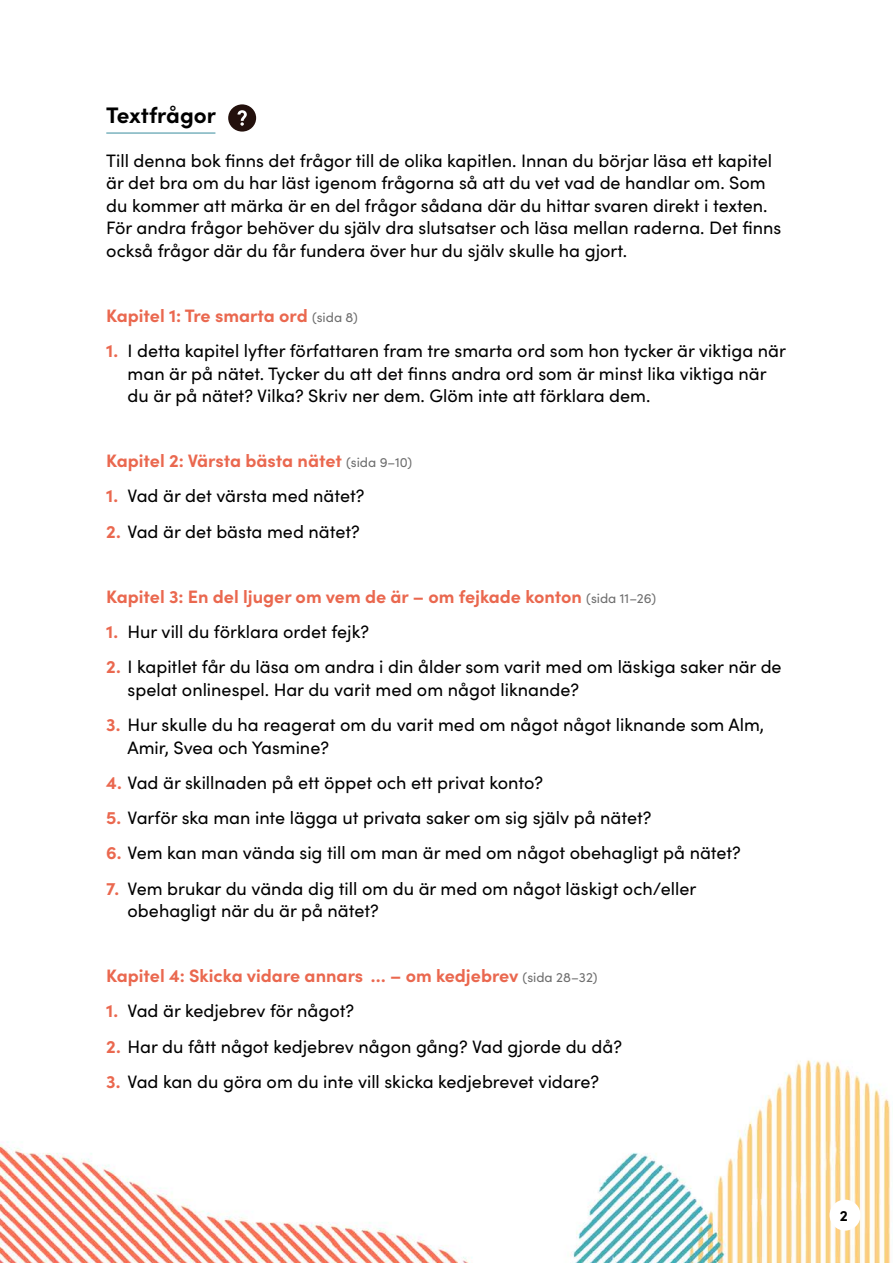
<style>
.page{position:relative;width:893px;height:1263px;background:#fff}
.page>*{position:absolute;margin:0;border:0;box-sizing:border-box;transform-origin:0 0}
.t1{font:700 22.5px "Sofia Pro";color:#000}
.t2{font:18px/22.5px "Sofia Pro";color:#000}
.t3{font:700 18px "Sofia Pro";color:#ea684f}
.t4{font:700 15px "Sofia Pro";color:#000}
.s1{font-weight:400;font-size:13.5px;color:#6e6e6e}
.s2{font-weight:700;color:#ea684f}
</style>
<div class="page">
<img style="left:0;top:116px;width:891px;height:1147px">
<div style="left:830px;top:1199px;width:30px;height:31px;background:#fff;border-radius:50%"></div>
<hr style="left:106px;top:132px;width:109px;height:2px;background:#7bb3be">
<svg style="left:228px;top:104px;width:28px;height:28px"></svg>
<p class="t1" style="left:106px;top:98px;width:111px">Textfrågor</p>
<p class="t2" style="left:106px;top:148px;width:677px">Till denna bok finns det frågor till de olika kapitlen. Innan du börjar läsa ett kapitel är det bra om du har läst igenom frågorna så att du vet vad de handlar om. Som du kommer att märka är en del frågor sådana där du hittar svaren direkt i texten.<br>För andra frågor behöver du själv dra slutsatser och läsa mellan raderna. Det finns också frågor där du får fundera över hur du själv skulle ha gjort.</p>
<p class="t3" style="left:106px;top:302px;width:253px">Kapitel 1: Tre smarta ord <span class="s1">(sida 8)</span></p>
<p class="t2" style="left:128px;top:339px;width:660px;text-indent:-21px"><span class="s2">1.</span> I detta kapitel lyfter författaren fram tre smarta ord som hon tycker är viktiga när man är på nätet. Tycker du att det finns andra ord som är minst lika viktiga när du är på nätet? Vilka? Skriv ner dem. Glöm inte att förklara dem.</p>
<p class="t3" style="left:106px;top:447px;width:307px">Kapitel 2: Värsta bästa nätet <span class="s1">(sida 9–10)</span></p>
<p class="t2" style="left:106px;top:484px;width:260px"><span class="s2">1.</span> Vad är det värsta med nätet?</p>
<p class="t2" style="left:106px;top:519px;width:255px"><span class="s2">2.</span> Vad är det bästa med nätet?</p>
<p class="t3" style="left:106px;top:582px;width:551px">Kapitel 3: En del ljuger om vem de är – om fejkade konton <span class="s1">(sida 11–26)</span></p>
<p class="t2" style="left:106px;top:619px;width:264px"><span class="s2">1.</span> Hur vill du förklara ordet fejk?</p>
<p class="t2" style="left:128px;top:655px;width:656px;text-indent:-21px"><span class="s2">2.</span> I kapitlet får du läsa om andra i din ålder som varit med om läskiga saker när de spelat onlinespel. Har du varit med om något liknande?</p>
<p class="t2" style="left:128px;top:712px;width:638px;text-indent:-21px"><span class="s2">3.</span> Hur skulle du ha reagerat om du varit med om något något liknande som Alm,<br>Amir, Svea och Yasmine?</p>
<p class="t2" style="left:106px;top:770px;width:438px"><span class="s2">4.</span> Vad är skillnaden på ett öppet och ett privat konto?</p>
<p class="t2" style="left:106px;top:805px;width:547px"><span class="s2">5.</span> Varför ska man inte lägga ut privata saker om sig själv på nätet?</p>
<p class="t2" style="left:106px;top:841px;width:636px"><span class="s2">6.</span> Vem kan man vända sig till om man är med om något obehagligt på nätet?</p>
<p class="t2" style="left:128px;top:876px;width:570px;text-indent:-21px"><span class="s2">7.</span> Vem brukar du vända dig till om du är med om något läskigt och/eller obehagligt när du är på nätet?</p>
<p class="t3" style="left:106px;top:962px;width:493px">Kapitel 4: Skicka vidare annars … – om kedjebrev <span class="s1">(sida 28–32)</span></p>
<p class="t2" style="left:106px;top:999px;width:249px"><span class="s2">1.</span> Vad är kedjebrev för något?</p>
<p class="t2" style="left:106px;top:1034px;width:517px"><span class="s2">2.</span> Har du fått något kedjebrev någon gång? Vad gjorde du då?</p>
<p class="t2" style="left:106px;top:1069px;width:494px"><span class="s2">3.</span> Vad kan du göra om du inte vill skicka kedjebrevet vidare?</p>
<p class="t4" style="left:840px;top:1204px;width:10px">2</p>
</div>
